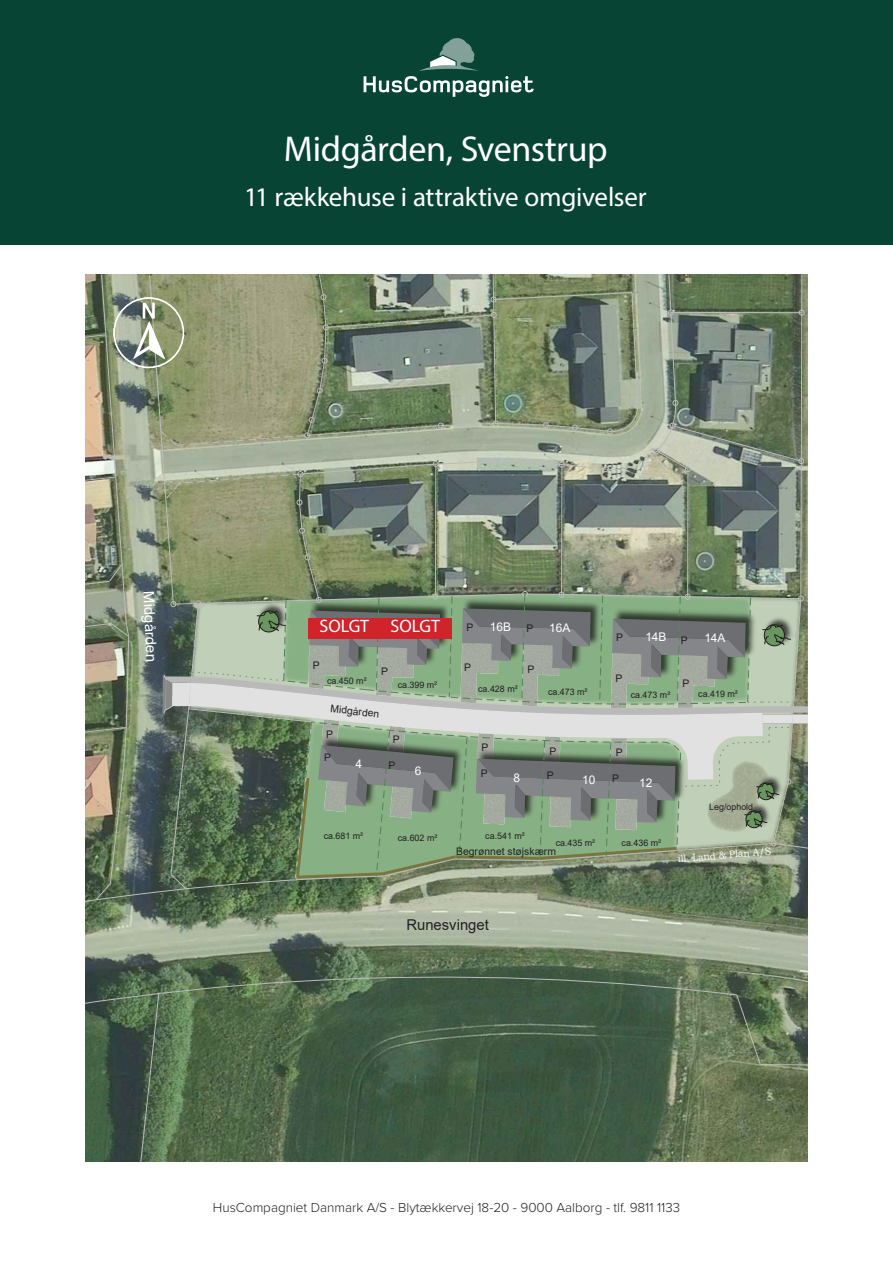
<style>
.page{position:relative;width:893px;height:1263px;background:#fff}
.page>*{position:absolute;margin:0;border:0;box-sizing:border-box;transform-origin:0 0}
.t1{font:36px "Myriad Pro";letter-spacing:-.01em;color:#fff}
.t2{font:27px "Myriad Pro";letter-spacing:-.01em;color:#fff}
.t3{font:18px "Myriad Pro";color:#fff}
.t4{font:15px "Arial";color:#231f20}
.t5{font:14.85px "Arial";color:#fff}
.t6{font:300 13.5px "Proxima Nova";color:#231f20}
.t7{font:12px "Arial";color:#fff}
.t8{font:10.5px "Arial";color:#231f20}
.t9{font:10.5px "Bookman Old Style";color:#fff;scale:.91 1}
.t10{font:9px "Arial";color:#231f20}
</style>
<div class="page">
<div style="left:0;top:0;width:893px;height:244px;background:#074433"></div>
<img style="left:85px;top:910px;width:723px;height:66px">
<svg style="left:85px;top:976px;width:723px;height:185px"></svg>
<img style="left:85px;top:274px;width:723px;height:636px">
<svg style="left:364px;top:38px;width:170px;height:59px"></svg>
<div style="left:308px;top:618px;width:73px;height:20px;background:#d1232a"></div>
<div style="left:379px;top:618px;width:72px;height:20px;background:#d1232a"></div>
<p class="t1" style="left:284px;top:127px;width:325px">Midgården, Svenstrup</p>
<p class="t2" style="left:244px;top:180px;width:404px">11 rækkehuse i attraktive omgivelser</p>
<p class="t5" style="left:159px;top:591px;width:72px;rotate:88deg">Midgården</p>
<p class="t3" style="left:320px;top:614px;width:51px">SOLGT</p>
<p class="t3" style="left:390px;top:614px;width:51px">SOLGT</p>
<p class="t7" style="left:340px;top:620px;width:23px">18B</p>
<p class="t7" style="left:397px;top:621px;width:23px">18A</p>
<p class="t7" style="left:490px;top:619px;width:23px">16B</p>
<p class="t7" style="left:549px;top:620px;width:23px">16A</p>
<p class="t8" style="left:466px;top:620px;width:8px">P</p>
<p class="t8" style="left:527px;top:621px;width:8px">P</p>
<p class="t8" style="left:313px;top:658px;width:8px">P</p>
<p class="t10" style="left:327px;top:674px;width:41px">ca.450 m²</p>
<p class="t8" style="left:381px;top:664px;width:8px">P</p>
<p class="t8" style="left:331px;top:701px;width:51px;rotate:6deg">Midgården</p>
<p class="t10" style="left:398px;top:678px;width:41px">ca.399 m²</p>
<p class="t8" style="left:464px;top:660px;width:8px">P</p>
<p class="t8" style="left:528px;top:662px;width:8px">P</p>
<p class="t10" style="left:478px;top:683px;width:41px">ca.428 m²</p>
<p class="t10" style="left:548px;top:685px;width:41px">ca.473 m²</p>
<p class="t7" style="left:645px;top:628px;width:23px">14B</p>
<p class="t7" style="left:704px;top:629px;width:23px">14A</p>
<p class="t8" style="left:616px;top:630px;width:8px">P</p>
<p class="t8" style="left:681px;top:633px;width:8px">P</p>
<p class="t8" style="left:615px;top:671px;width:8px">P</p>
<p class="t8" style="left:683px;top:676px;width:8px">P</p>
<p class="t10" style="left:631px;top:689px;width:41px">ca.473 m²</p>
<p class="t10" style="left:698px;top:688px;width:41px">ca.419 m²</p>
<p class="t8" style="left:326px;top:727px;width:8px">P</p>
<p class="t8" style="left:324px;top:750px;width:8px">P</p>
<p class="t7" style="left:355px;top:756px;width:8px">4</p>
<p class="t8" style="left:393px;top:732px;width:8px">P</p>
<p class="t8" style="left:388px;top:758px;width:8px">P</p>
<p class="t7" style="left:415px;top:763px;width:8px">6</p>
<p class="t8" style="left:482px;top:740px;width:8px">P</p>
<p class="t8" style="left:549px;top:744px;width:8px">P</p>
<p class="t8" style="left:616px;top:745px;width:8px">P</p>
<p class="t8" style="left:481px;top:766px;width:8px">P</p>
<p class="t8" style="left:547px;top:768px;width:8px">P</p>
<p class="t8" style="left:612px;top:771px;width:8px">P</p>
<p class="t7" style="left:514px;top:769px;width:8px">8</p>
<p class="t7" style="left:582px;top:772px;width:15px">10</p>
<p class="t7" style="left:639px;top:774px;width:15px">12</p>
<p class="t10" style="left:709px;top:800px;width:46px">Leg/ophold</p>
<p class="t10" style="left:324px;top:830px;width:41px">ca.681 m²</p>
<p class="t10" style="left:398px;top:832px;width:41px">ca.602 m²</p>
<p class="t10" style="left:485px;top:830px;width:41px">ca.541 m²</p>
<p class="t10" style="left:556px;top:837px;width:41px">ca.435 m²</p>
<p class="t10" style="left:622px;top:836px;width:41px">ca.436 m²</p>
<p class="t8" style="left:456px;top:844px;width:101px">Begrønnet støjskærm</p>
<p class="t9" style="left:677px;top:852px;width:104px;rotate:-5deg">ill. Land &amp; Plan A/S</p>
<p class="t4" style="left:406px;top:914px;width:84px">Runesvinget</p>
<p class="t6" style="left:213px;top:1197px;width:469px">HusCompagniet Danmark A/S - Blytækkervej 18-20 - 9000 Aalborg - tlf. 9811 1133</p>
</div>
